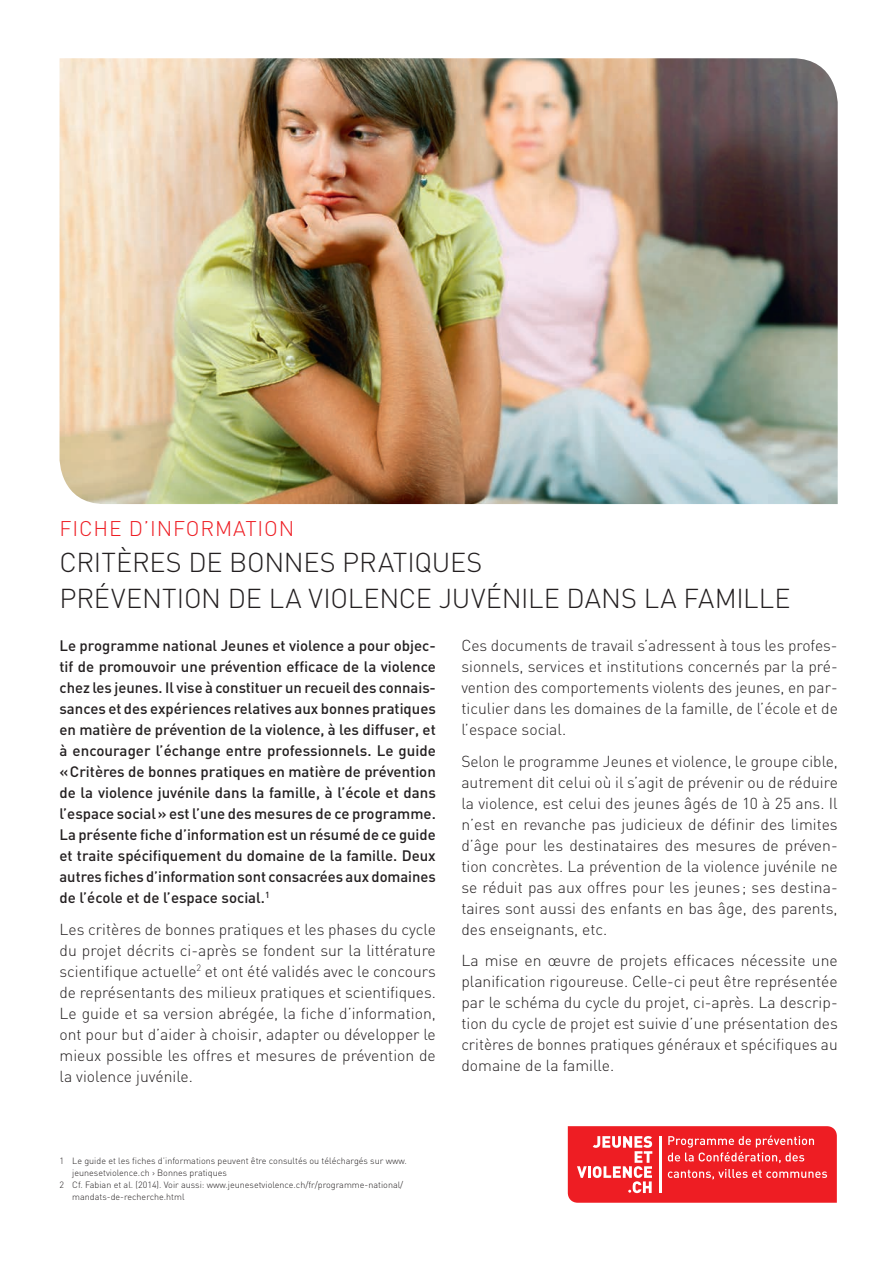
<style>
.page{position:relative;width:893px;height:1263px;background:#fff}
.page>*{position:absolute;margin:0;border:0;box-sizing:border-box;transform-origin:0 0}
.t1{font:300 27px/36px "DIN";letter-spacing:-.005em;color:#231f20}
.t2{font:300 21px "DIN";letter-spacing:.04em;color:#ee1d23}
.t3{font:300 15.75px/21px "DIN";color:#231f20;text-align:justify}
.t4{font:500 15px/21px "DIN";color:#231f20;text-align:justify}
.t5{font:300 9px "DIN";color:#231f20}
</style>
<div class="page">
<img style="left:60px;top:58px;width:778px;height:446px">
<svg style="left:568px;top:1126px;width:269px;height:77px;background:#f03a3f"></svg>
<h2 class="t2" style="left:60px;top:515px;width:236px">FICHE D’INFORMATION</h2>
<h1 class="t1" style="left:60px;top:544px;width:733px">CRITÈRES DE BONNES PRATIQUES<br>PRÉVENTION DE LA VIOLENCE JUVÉNILE DANS LA FAMILLE</h1>
<p class="t4" style="left:60px;top:635px;width:378px">Le programme national Jeunes et violence a pour objec&shy;tif de promouvoir une prévention efficace de la violence chez les jeunes. Il vise à constituer un recueil des connais&shy;sances et des expériences relatives aux bonnes pratiques en matière de prévention de la violence, à les diffuser, et à encourager l’échange entre professionnels. Le guide «Critères de bonnes pratiques en matière de prévention de la violence juvénile dans la famille, à l’école et dans l’espace social» est l’une des mesures de ce programme.<br>La présente fiche d’information est un résumé de ce guide et traite spécifiquement du domaine de la famille. Deux autres fiches d’information sont consacrées aux domaines de l’école et de l’espace social.<sup>1</sup></p>
<p class="t3" style="left:60px;top:918px;width:378px">Les critères de bonnes pratiques et les phases du cycle du projet décrits ci-après se fondent sur la littérature scientifique actuelle<sup>2</sup> et ont été validés avec le concours de représentants des milieux pratiques et scientifiques.<br>Le guide et sa version abrégée, la fiche d’information, ont pour but d’aider à choisir, adapter ou développer le mieux possible les offres et mesures de prévention de la violence juvénile.</p>
<p class="t3" style="left:461px;top:635px;width:378px">Ces documents de travail s’adressent à tous les profes&shy;sionnels, services et institutions concernés par la pré&shy;vention des comportements violents des jeunes, en par&shy;ticulier dans les domaines de la famille, de l’école et de l’espace social.</p>
<p class="t3" style="left:461px;top:750px;width:378px">Selon le programme Jeunes et violence, le groupe cible, autrement dit celui où il s’agit de prévenir ou de réduire la violence, est celui des jeunes âgés de 10 à 25 ans. Il n’est en revanche pas judicieux de définir des limites d’âge pour les destinataires des mesures de préven&shy;tion concrètes. La prévention de la violence juvénile ne se réduit pas aux offres pour les jeunes; ses destina&shy;taires sont aussi des enfants en bas âge, des parents, des enseignants, etc.</p>
<p class="t3" style="left:461px;top:950px;width:378px">La mise en œuvre de projets efficaces nécessite une planification rigoureuse. Celle-ci peut être représentée par le schéma du cycle du projet, ci-après. La descrip&shy;tion du cycle de projet est suivie d’une présentation des critères de bonnes pratiques généraux et spécifiques au domaine de la famille.</p>
<p class="t5" style="left:60px;top:1155px;width:349px">1 Le guide et les fiches d’informations peuvent être consultés ou téléchargés sur www.</p>
<p class="t5" style="left:72px;top:1167px;width:156px">jeunesetviolence.ch › Bonnes pratiques</p>
<p class="t5" style="left:60px;top:1179px;width:345px">2 Cf. Fabian et al. (2014). Voir aussi: www.jeunesetviolence.ch/fr/programme-national/</p>
<p class="t5" style="left:72px;top:1191px;width:114px">mandats-de-recherche.html</p>
</div>
